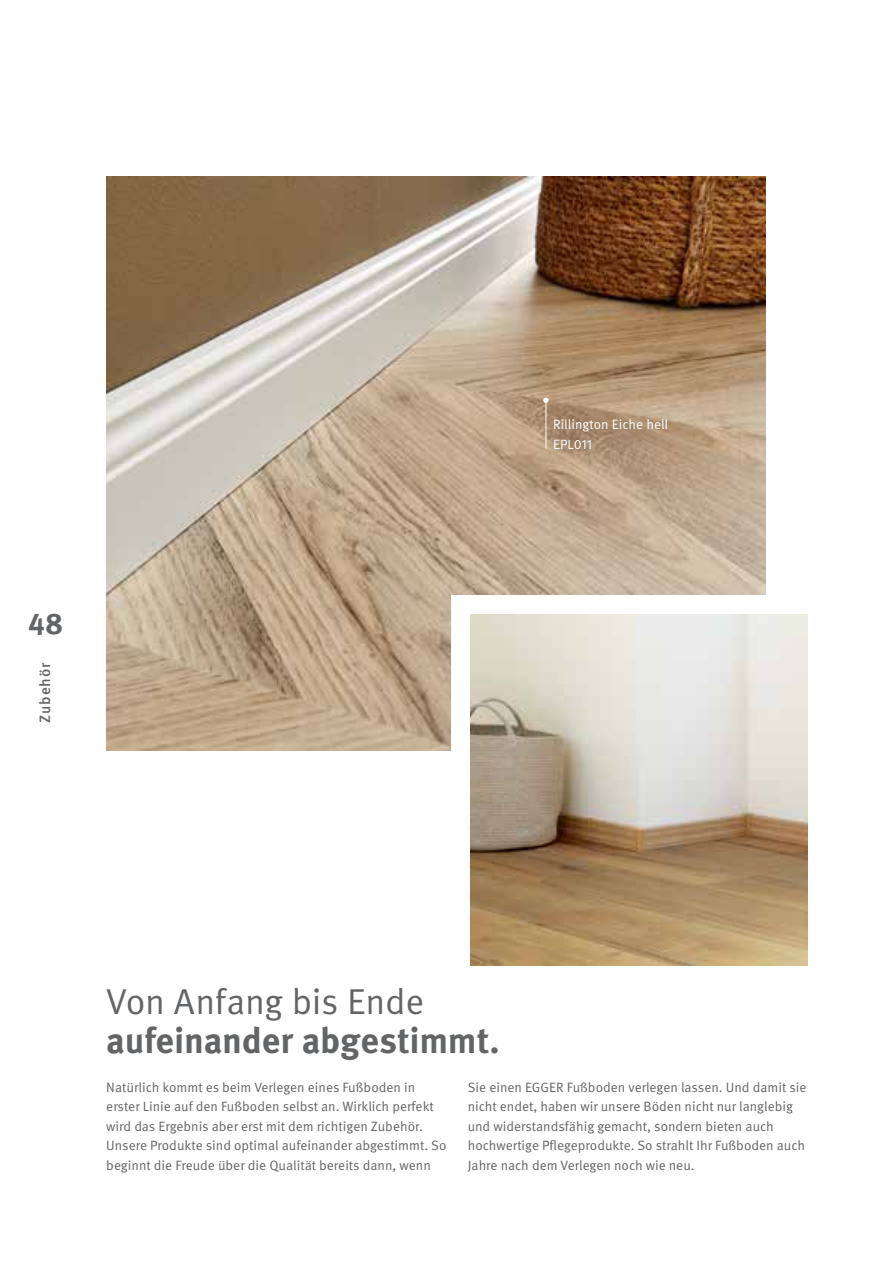
<style>
.page{position:relative;width:893px;height:1263px;background:#fff}
.page>*{position:absolute;margin:0;border:0;box-sizing:border-box;transform-origin:0 0}
.t1{font:700 36px "Meta Pro";letter-spacing:-.005em;color:#636466}
.t2{font:36px "Meta Pro";letter-spacing:-.01em;color:#636466}
.t3{font:700 30px "Meta Pro";color:#636466}
.t4{font:500 15px "Meta Pro";letter-spacing:.055em;color:#636466}
.t5{font:13.5px/19.5px "Meta Pro";color:#636466}
.t6{font:13.5px/19.5px "Meta Pro";color:#fff}
</style>
<div class="page">
<img style="left:106px;top:176px;width:659px;height:575px">
<div style="left:451px;top:595px;width:357px;height:254px;background:#fff"></div>
<img style="left:470px;top:614px;width:338px;height:351px">
<div style="left:532px;top:397px;width:157px;height:74px;background:#000;opacity:.5"></div>
<hr style="left:546px;top:400px;width:1px;height:49px;background:#fff">
<svg style="left:543px;top:398px;width:6px;height:5px"></svg>
<h2 class="t3" style="left:28px;top:600px;width:37px">48</h2>
<p class="t4" style="left:36px;top:722px;width:61px;rotate:-90deg">Zubehör</p>
<p class="t6" style="left:553px;top:415px;width:116px">Rillington Eiche hell<br>EPL011</p>
<h1 class="t2" style="left:106px;top:980px;width:319px">Von Anfang bis Ende</h1>
<h1 class="t1" style="left:106px;top:1012px;width:395px">aufeinander abgestimmt.</h1>
<p class="t5" style="left:106px;top:1078px;width:342px">Natürlich kommt es beim Verlegen eines Fußboden in erster Linie auf den Fußboden selbst an. Wirklich perfekt wird das Ergebnis aber erst mit dem richtigen Zubehör.<br>Unsere Produkte sind optimal aufeinander abgestimmt. So beginnt die Freude über die Qualität bereits dann, wenn</p>
<p class="t5" style="left:468px;top:1078px;width:340px">Sie einen EGGER Fußboden verlegen lassen. Und damit sie nicht endet, haben wir unsere Böden nicht nur langlebig und widerstandsfähig gemacht, sondern bieten auch hochwertige Pflegeprodukte. So strahlt Ihr Fußboden auch Jahre nach dem Verlegen noch wie neu.</p>
</div>
